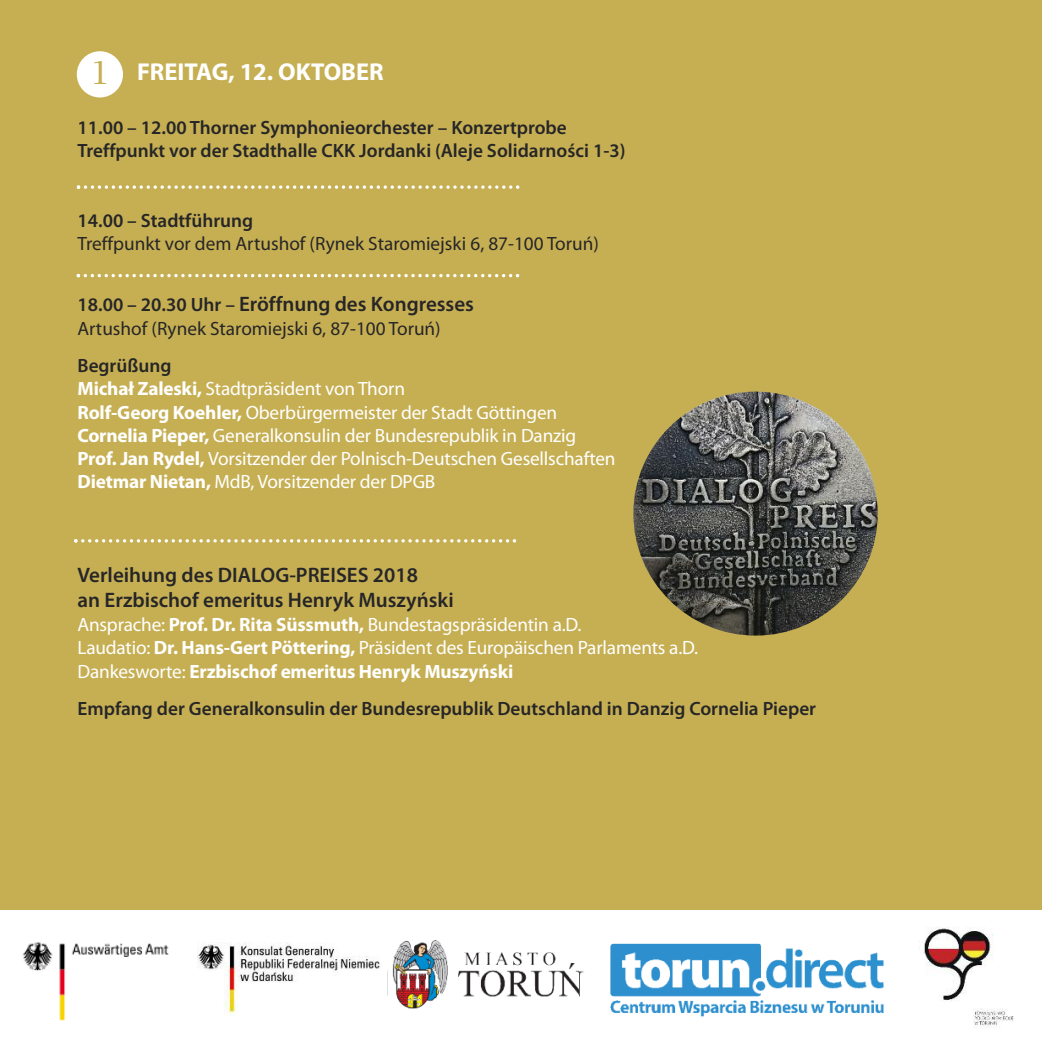
<style>
.page{position:relative;width:1042px;height:1042px;background:#fff}
.page>*{position:absolute;margin:0;border:0;box-sizing:border-box;transform-origin:0 0}
.t1{font:31.5px "Lucida Bright";color:#c6af53}
.t2{font:700 24.5px "Myriad Pro";color:#fff}
.t3{font:600 21px/25.2px "Myriad Pro";color:#272627}
.t4{font:19.25px/23.1px "Myriad Pro";letter-spacing:-.01em;color:#fff}
.t5{font:600 19.25px/23.1px "Myriad Pro";color:#272627}
.t6{font:19.25px "Myriad Pro";color:#272627}
.s1{font-size:19.25px}
.s2{font-weight:600;color:#272627}
.s3{font-weight:700}
</style>
<div class="page">
<div style="left:0;top:0;width:1042px;height:909px;background:#c6af53"></div>
<img style="left:22px;top:942px;width:147px;height:79px">
<svg style="left:77px;top:185px;width:442px;height:4px"></svg>
<svg style="left:77px;top:274px;width:442px;height:3px"></svg>
<svg style="left:74px;top:539px;width:442px;height:3px"></svg>
<div style="left:77px;top:51px;width:46px;height:46px;background:#fff;border-radius:50%"></div>
<img style="left:387px;top:940px;width:192px;height:69px">
<img style="left:579px;top:943px;width:305px;height:74px">
<img style="left:919px;top:927px;width:95px;height:101px">
<img style="left:197px;top:942px;width:183px;height:74px">
<img style="left:633px;top:391px;width:244px;height:244px;border-radius:50%">
<h1 class="t1" style="left:91px;top:53px;width:21px">1</h1>
<p class="t2" style="left:137px;top:62px;width:248px">FREITAG, 12. OKTOBER</p>
<p class="t5" style="left:77px;top:118px;width:549px">11.00 – 12.00 Thorner Symphonieorchester – Konzertprobe<br>Treffpunkt vor der Stadthalle CKK Jordanki (Aleje Solidarności 1-3)</p>
<p class="t5" style="left:77px;top:210px;width:177px">14.00 – Stadtführung</p>
<p class="t6" style="left:77px;top:236px;width:523px">Treffpunkt vor dem Artushof (Rynek Staromiejski 6, 87-100 Toruń)</p>
<p class="t3" style="left:77px;top:293px;width:398px"><span class="s1">18.00 – 20.30 Uhr –</span> Eröffnung des Kongresses</p>
<p class="t6" style="left:77px;top:321px;width:365px">Artushof (Rynek Staromiejski 6, 87-100 Toruń)</p>
<p class="t4" style="left:77px;top:356px;width:539px"><span class="s2">Begrüßung<br></span><span class="s3">Michał Zaleski,</span> Stadtpräsident von Thorn<br><span class="s3">Rolf-Georg Koehler,</span> Oberbürgermeister der Stadt Göttingen <span class="s3">Cornelia Pieper,</span> Generalkonsulin der Bundesrepublik in Danzig <span class="s3">Prof. Jan Rydel,</span> Vorsitzender der Polnisch-Deutschen Gesellschaften <span class="s3">Dietmar Nietan,</span> MdB, Vorsitzender der DPGB</p>
<p class="t3" style="left:77px;top:564px;width:378px">Verleihung des DIALOG-PREISES 2018<br>an Erzbischof emeritus Henryk Muszyński</p>
<p class="t4" style="left:77px;top:615px;width:622px">Ansprache: <span class="s3">Prof. Dr. Rita Süssmuth,</span> Bundestagspräsidentin a.D.<br>Laudatio: <span class="s3">Dr. Hans-Gert Pöttering,</span> Präsident des Europäischen Parlaments a.D.<br>Dankesworte: <span class="s3">Erzbischof emeritus Henryk Muszyński</span></p>
<p class="t5" style="left:77px;top:698px;width:740px">Empfang der Generalkonsulin der Bundesrepublik Deutschland in Danzig Cornelia Pieper</p>
</div>
